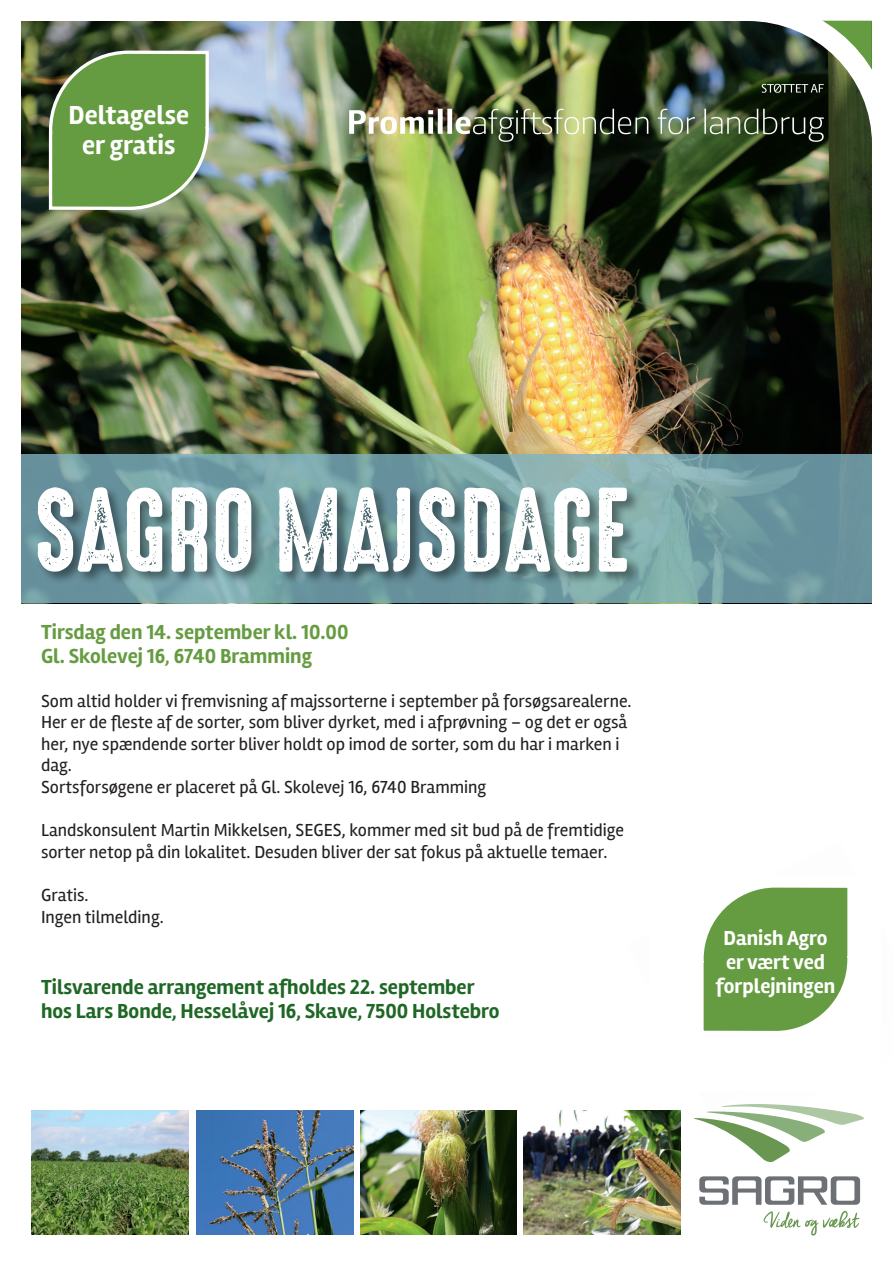
<style>
.page{position:relative;width:893px;height:1263px;background:#fff}
.page>*{position:absolute;margin:0;border:0;box-sizing:border-box;transform-origin:0 0}
.t1{font:108px "High Voltage Rough";letter-spacing:-.005em;color:#fff;scale:.95 1}
.t2{font:700 27px/30px "Rambla";color:#fff;text-align:center}
.t3{font:700 21px/24px "Rambla";color:#1e6725}
.t4{font:700 21px/24px "Rambla";color:#669c41}
.t5{font:700 21px/24px "Rambla";color:#fff;text-align:center}
.t6{font:18px/21.6px "Rambla";color:#231f20}
</style>
<div class="page">
<img style="left:21px;top:21px;width:851px;height:433px">
<svg style="left:21px;top:454px;width:851px;height:149px;background:#739ea5"></svg>
<img style="left:524px;top:1111px;width:156px;height:123px">
<img style="left:197px;top:1111px;width:156px;height:123px">
<img style="left:360px;top:1111px;width:157px;height:123px">
<div style="left:36px;top:485px;width:605px;height:101px;background:#000002;opacity:.44"></div>
<img style="left:627px;top:1110px;width:54px;height:36px">
<svg style="left:699px;top:1176px;width:161px;height:29px"></svg>
<svg style="left:764px;top:1211px;width:95px;height:24px"></svg>
<svg style="left:694px;top:1104px;width:170px;height:58px"></svg>
<svg style="left:726px;top:20px;width:146px;height:146px"></svg>
<div style="left:51px;top:52px;width:156px;height:156px;background:#669c41;border-radius:78px"></div>
<div style="left:49px;top:51px;width:160px;height:159px;border:3px solid #fff;border-radius:78px"></div>
<img style="left:31px;top:1110px;width:158px;height:124px">
<div style="left:702px;top:886px;width:147px;height:146px;background:#669c41;border-radius:73px"></div>
<div style="left:701px;top:884px;width:149px;height:150px;border:3px solid #fff;border-radius:73px"></div>
<img style="left:350px;top:63px;width:474px;height:78px">
<h2 class="t2" style="left:69px;top:101px;width:122px">Deltagelse er gratis</h2>
<h1 class="t1" style="left:33px;top:471px;width:630px">SAGRO MAJSDAGE</h1>
<p class="t4" style="left:41px;top:621px;width:309px">Tirsdag den 14. september kl. 10.00<br>Gl. Skolevej 16, 6740 Bramming</p>
<p class="t6" style="left:41px;top:690px;width:592px">Som altid holder vi fremvisning af majssorterne i september på forsøgsarealerne.<br>Her er de fleste af de sorter, som bliver dyrket, med i afprøvning – og det er også her, nye spændende sorter bliver holdt op imod de sorter, som du har i marken i dag.<br>Sortsforsøgene er placeret på Gl. Skolevej 16, 6740 Bramming</p>
<p class="t6" style="left:41px;top:819px;width:584px">Landskonsulent Martin Mikkelsen, SEGES, kommer med sit bud på de fremtidige sorter netop på din lokalitet. Desuden bliver der sat fokus på aktuelle temaer.</p>
<p class="t6" style="left:41px;top:884px;width:124px">Gratis.<br>Ingen tilmelding.</p>
<p class="t3" style="left:41px;top:975px;width:460px">Tilsvarende arrangement afholdes 22. september hos Lars Bonde, Hesselåvej 16, Skave, 7500 Holstebro</p>
<p class="t5" style="left:716px;top:926px;width:121px">Danish Agro er vært ved forplejningen</p>
</div>
